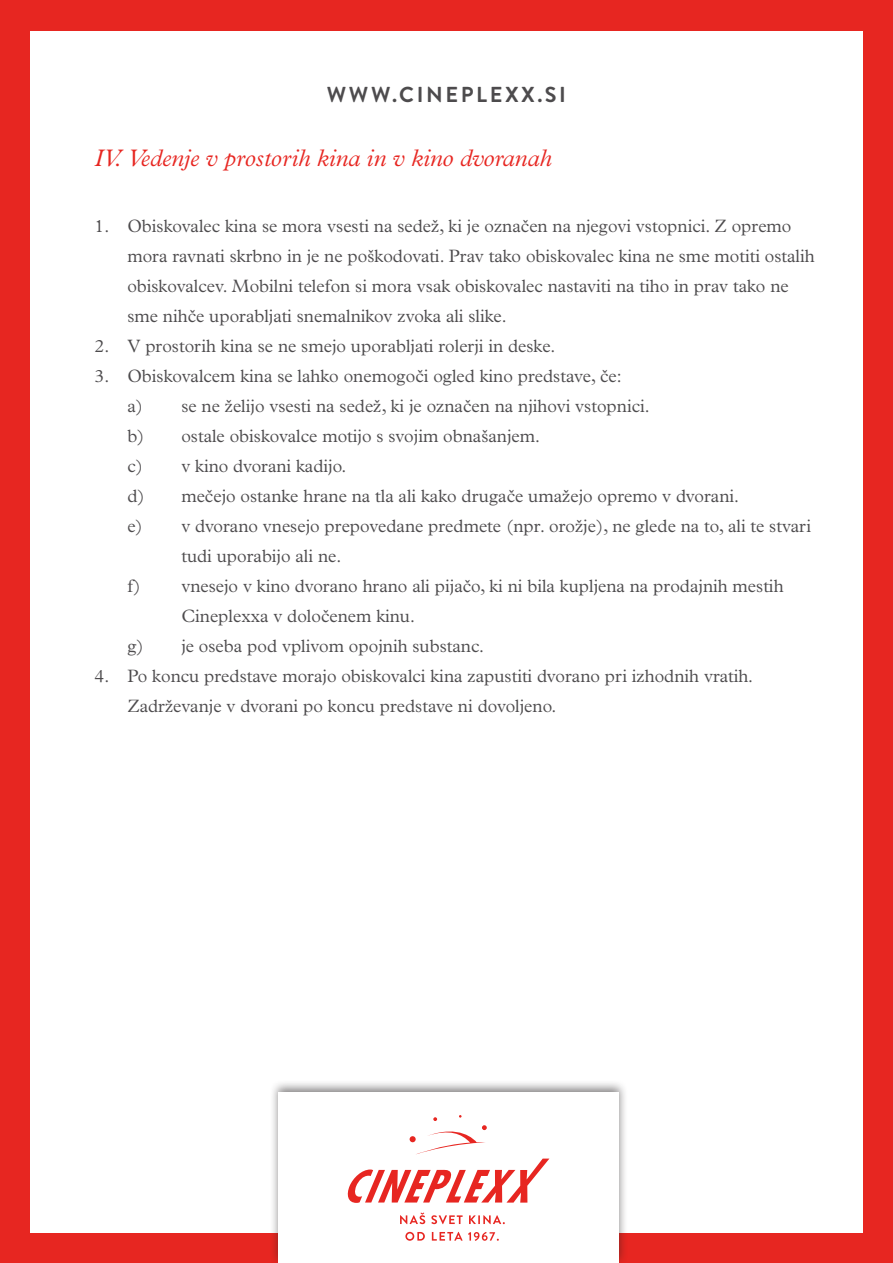
<style>
.page{position:relative;width:893px;height:1263px;background:#e72621}
.page>*{position:absolute;margin:0;border:0;box-sizing:border-box;transform-origin:0 0}
.t1{font:italic 300 24px "Plantin Std";color:#e72621}
.t2{font:700 21.6px "Brandon Grotesque";letter-spacing:.12em;color:#4d4b4d}
.t3{font:300 18px/30px "Plantin Std";color:#4d4b4d}
</style>
<div class="page">
<div style="left:30px;top:31px;width:832px;height:1201px;background:#fff"></div>
<div style="left:270px;top:1080px;width:358px;height:183px;background:#231f20;opacity:.55"></div>
<div style="left:279px;top:1093px;width:340px;height:170px;background:#fff"></div>
<svg style="left:400px;top:1212px;width:25px;height:12px"></svg>
<svg style="left:431px;top:1215px;width:32px;height:9px"></svg>
<svg style="left:469px;top:1215px;width:36px;height:9px"></svg>
<svg style="left:405px;top:1232px;width:20px;height:9px"></svg>
<svg style="left:432px;top:1232px;width:67px;height:9px"></svg>
<svg style="left:347px;top:1115px;width:202px;height:88px"></svg>
<p class="t2" style="left:327px;top:80px;width:241px">WWW.CINEPLEXX.SI</p>
<h1 class="t1" style="left:95px;top:144px;width:458px">IV. Vedenje v prostorih kina in v kino dvoranah</h1>
<p class="t3" style="left:127px;top:211px;width:689px;text-indent:-33px">1. Obiskovalec kina se mora vsesti na sedež, ki je označen na njegovi vstopnici. Z opremo mora ravnati skrbno in je ne poškodovati. Prav tako obiskovalec kina ne sme motiti ostalih obiskovalcev. Mobilni telefon si mora vsak obiskovalec nastaviti na tiho in prav tako ne sme nihče uporabljati snemalnikov zvoka ali slike.</p>
<p class="t3" style="left:95px;top:331px;width:462px">2. V prostorih kina se ne smejo uporabljati rolerji in deske.</p>
<p class="t3" style="left:95px;top:361px;width:529px">3. Obiskovalcem kina se lahko onemogoči ogled kino predstave, če:</p>
<p class="t3" style="left:127px;top:391px;width:524px">a) se ne želijo vsesti na sedež, ki je označen na njihovi vstopnici.</p>
<p class="t3" style="left:127px;top:421px;width:414px">b) ostale obiskovalce motijo s svojim obnašanjem.</p>
<p class="t3" style="left:127px;top:451px;width:220px">c) v kino dvorani kadijo.</p>
<p class="t3" style="left:127px;top:481px;width:613px">d) mečejo ostanke hrane na tla ali kako drugače umažejo opremo v dvorani.</p>
<p class="t3" style="left:127px;top:511px;width:685px">e) v dvorano vnesejo prepovedane predmete (npr. orožje), ne glede na to, ali te stvari</p>
<p class="t3" style="left:181px;top:541px;width:161px">tudi uporabijo ali ne.</p>
<p class="t3" style="left:127px;top:571px;width:658px">f) vnesejo v kino dvorano hrano ali pijačo, ki ni bila kupljena na prodajnih mestih</p>
<p class="t3" style="left:181px;top:601px;width:235px">Cineplexxa v določenem kinu.</p>
<p class="t3" style="left:127px;top:631px;width:358px">g) je oseba pod vplivom opojnih substanc.</p>
<p class="t3" style="left:127px;top:661px;width:627px;text-indent:-33px">4. Po koncu predstave morajo obiskovalci kina zapustiti dvorano pri izhodnih vratih.<br>Zadrževanje v dvorani po koncu predstave ni dovoljeno.</p>
</div>
